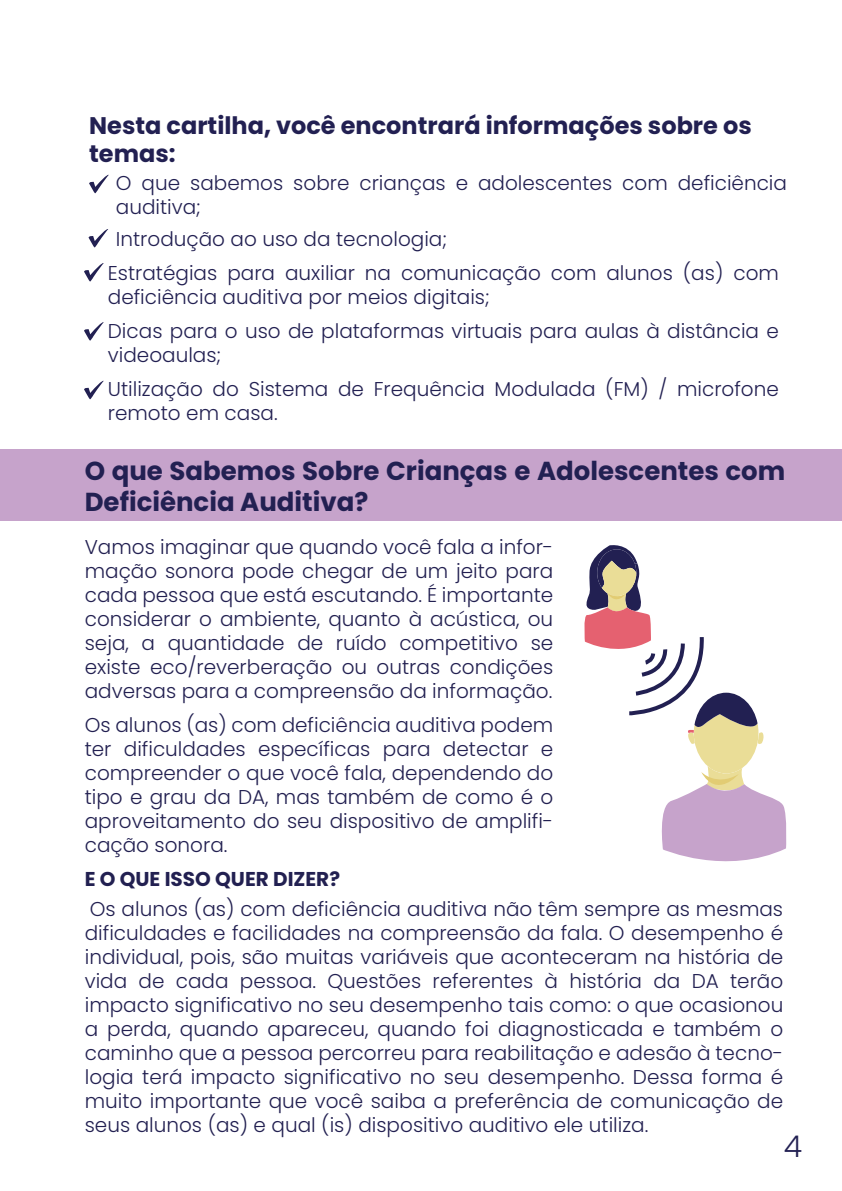
<style>
.page{position:relative;width:842px;height:1191px;background:#fff}
.page>*{position:absolute;margin:0;border:0;box-sizing:border-box;transform-origin:0 0}
.t1{font:300 30px "Poppins";color:#222052}
.t2{font:700 26px/31.2px "Poppins";color:#222052}
.t3{font:700 24px/28px "Poppins";color:#222052}
.t4{font:300 20px/24px "Poppins";color:#222051;text-align:justify}
.t5{font:300 20px/34px "Poppins";color:#222052}
.t6{font:700 20px "Poppins";color:#222051}
</style>
<div class="page">
<div style="left:0;top:450px;width:842px;height:71px;background:#c6a3cb"></div>
<svg style="left:89px;top:174px;width:20px;height:19px"></svg>
<svg style="left:89px;top:229px;width:19px;height:18px"></svg>
<svg style="left:84px;top:263px;width:20px;height:19px"></svg>
<svg style="left:84px;top:322px;width:20px;height:19px"></svg>
<svg style="left:84px;top:380px;width:20px;height:19px"></svg>
<svg style="left:584px;top:545px;width:203px;height:317px"></svg>
<p class="t3" style="left:89px;top:112px;width:664px">Nesta cartilha, você encontrará informações sobre os temas:</p>
<p class="t5" style="left:116px;top:171px;width:673px;line-height:24px">O que sabemos sobre crianças e adolescentes com deficiência auditiva;</p>
<p class="t5" style="left:108px;top:221px;width:673px;line-height:34.6px;text-indent:8px">Introdução ao uso da tecnologia;<br>Estratégias para auxiliar na comunicação com alunos (as) com</p>
<p class="t5" style="left:108px;top:280px;width:672px">deficiência auditiva por meios digitais;<br>Dicas para o uso de plataformas virtuais para aulas à distância e</p>
<p class="t5" style="left:108px;top:338px;width:672px">videoaulas;<br>Utilização do Sistema de Frequência Modulada (FM) / microfone</p>
<p class="t5" style="left:108px;top:396px;width:171px">remoto em casa.</p>
<h2 class="t2" style="left:85px;top:455px;width:702px">O que Sabemos Sobre Crianças e Adolescentes com<br>Deficiência Auditiva?</h2>
<p class="t4" style="left:85px;top:535px;width:470px">Vamos imaginar que quando você fala a infor&shy;mação sonora pode chegar de um jeito para cada pessoa que está escutando. É importante considerar o ambiente, quanto à acústica, ou seja, a quantidade de ruído competitivo se existe eco/reverberação ou outras condições adversas para a compreensão da informação.</p>
<p class="t4" style="left:85px;top:713px;width:470px">Os alunos (as) com deficiência auditiva podem ter dificuldades específicas para detectar e compreender o que você fala, dependendo do tipo e grau da DA, mas também de como é o aproveitamento do seu dispositivo de amplifi&shy;cação sonora.</p>
<p class="t6" style="left:85px;top:867px;width:257px">E O QUE ISSO QUER DIZER?</p>
<p class="t4" style="left:85px;top:897px;width:700px">Os alunos (as) com deficiência auditiva não têm sempre as mesmas dificuldades e facilidades na compreensão da fala. O desempenho é individual, pois, são muitas variáveis que aconteceram na história de vida de cada pessoa. Questões referentes à história da DA terão impacto significativo no seu desempenho tais como: o que ocasionou a perda, quando apareceu, quando foi diagnosticada e também o caminho que a pessoa percorreu para reabilitação e adesão à tecno&shy;logia terá impacto significativo no seu desempenho. Dessa forma é muito importante que você saiba a preferência de comunicação de seus alunos (as) e qual (is) dispositivo auditivo ele utiliza.</p>
<h1 class="t1" style="left:784px;top:1129px;width:20px">4</h1>
</div>
